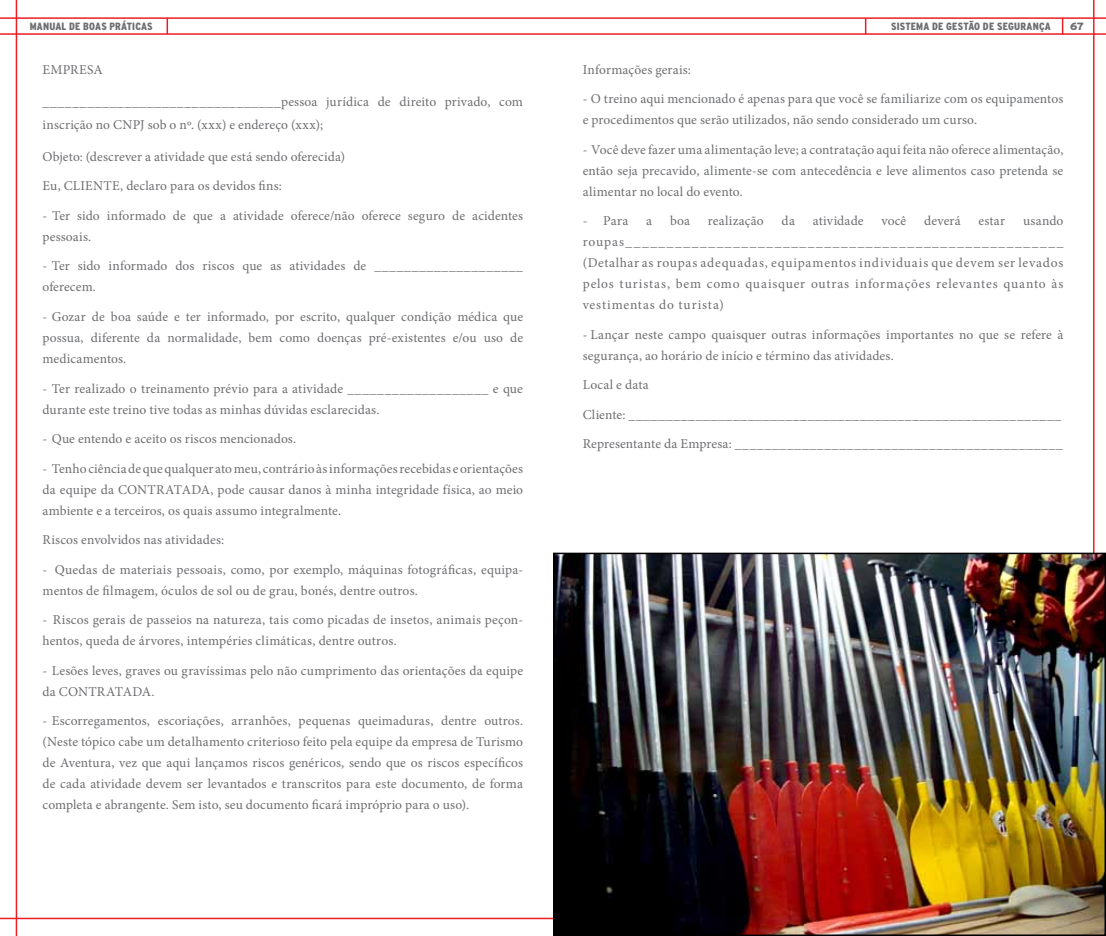
<style>
.page{position:relative;width:1106px;height:936px;background:#fff}
.page>*{position:absolute;margin:0;border:0;box-sizing:border-box;transform-origin:0 0}
.t1{font:13.5px/21px "Minion Pro";letter-spacing:.01em;color:#6d6e71}
.t2{font:900 condensed 10.5px "Interstate";letter-spacing:.02em;color:#6d6e71}
.t3{font:900 10.5px "Interstate";color:#6d6e71}
</style>
<div class="page">
<hr style="left:0;top:33px;width:553px;height:2px;background:#ed1d24">
<hr style="left:0;top:17px;width:553px;height:2px;background:#ed1d24">
<hr style="left:16px;top:0;width:1px;height:935px;background:#ed1d24">
<hr style="left:0;top:917px;width:553px;height:2px;background:#ed1d24">
<svg style="left:166px;top:18px;width:2px;height:16px"></svg>
<hr style="left:553px;top:33px;width:553px;height:2px;background:#ed1d24">
<hr style="left:553px;top:17px;width:553px;height:2px;background:#ed1d24">
<hr style="left:1093px;top:0;width:1px;height:935px;background:#ed1d24">
<svg style="left:1061px;top:18px;width:2px;height:17px"></svg>
<svg style="left:865px;top:19px;width:1px;height:14px"></svg>
<img style="left:556px;top:555px;width:547px;height:377px">
<div style="left:553px;top:552px;width:553px;height:383px;border:2px solid #000"></div>
<p class="t2" style="left:30px;top:20px;width:124px">MANUAL DE BOAS PRÁTICAS</p>
<p class="t2" style="left:891px;top:20px;width:161px">SISTEMA DE GESTÃO DE SEGURANÇA</p>
<p class="t3" style="left:1070px;top:20px;width:16px">67</p>
<p class="t1" style="left:583px;top:59px;width:110px">Informações gerais:</p>
<p class="t1" style="left:583px;top:88px;width:482px">- O treino aqui mencionado é apenas para que você se familiarize com os equipamentos e procedimentos que serão utilizados, não sendo considerado um curso.</p>
<p class="t1" style="left:583px;top:139px;width:482px;text-align:justify">- Você deve fazer uma alimentação leve; a contratação aqui feita não oferece alimentação, então seja precavido, alimente-se com antecedência e leve alimentos caso pretenda se alimentar no local do evento.</p>
<p class="t1" style="left:583px;top:210px;width:47px">- Para</p>
<p class="t1" style="left:646px;top:210px;width:7px">a</p>
<p class="t1" style="left:670px;top:210px;width:21px">boa</p>
<p class="t1" style="left:708px;top:210px;width:57px">realização</p>
<p class="t1" style="left:781px;top:210px;width:15px">da</p>
<p class="t1" style="left:812px;top:210px;width:52px">atividade</p>
<p class="t1" style="left:881px;top:210px;width:26px">você</p>
<p class="t1" style="left:924px;top:210px;width:38px">deverá</p>
<p class="t1" style="left:978px;top:210px;width:28px">estar</p>
<p class="t1" style="left:43px;top:59px;width:62px">EMPRESA</p>
<p class="t1" style="left:43px;top:90px;width:482px;line-height:23.4px">________________________________pessoa jurídica de direito privado, com inscrição no CNPJ sob o nº. (xxx) e endereço (xxx);</p>
<p class="t1" style="left:43px;top:142px;width:304px;line-height:29.5px">Objeto: (descrever a atividade que está sendo oferecida)<br>Eu, CLIENTE, declaro para os devidos fins:</p>
<p class="t1" style="left:43px;top:205px;width:482px">- Ter sido informado de que a atividade oferece/não oferece seguro de acidentes pessoais.</p>
<p class="t1" style="left:43px;top:256px;width:482px">- Ter sido informado dos riscos que as atividades de ____________________ oferecem.</p>
<p class="t1" style="left:43px;top:306px;width:482px;text-align:justify">- Gozar de boa saúde e ter informado, por escrito, qualquer condição médica que possua, diferente da normalidade, bem como doenças pré-existentes e/ou uso de medicamentos.</p>
<p class="t1" style="left:43px;top:378px;width:482px">- Ter realizado o treinamento prévio para a atividade ___________________ e que durante este treino tive todas as minhas dúvidas esclarecidas.</p>
<p class="t1" style="left:43px;top:428px;width:255px">- Que entendo e aceito os riscos mencionados.</p>
<p class="t1" style="left:43px;top:458px;width:482px;text-align:justify">- Tenho ciência de que qualquer ato meu, contrário às informações recebidas e orientações da equipe da CONTRATADA, pode causar danos à minha integridade física, ao meio ambiente e a terceiros, os quais assumo integralmente.</p>
<p class="t1" style="left:43px;top:529px;width:183px">Riscos envolvidos nas atividades:</p>
<p class="t1" style="left:43px;top:559px;width:482px">- Quedas de materiais pessoais, como, por exemplo, máquinas fotográficas, equipa&shy;mentos de filmagem, óculos de sol ou de grau, bonés, dentre outros.</p>
<p class="t1" style="left:43px;top:609px;width:482px">- Riscos gerais de passeios na natureza, tais como picadas de insetos, animais peçon&shy;hentos, queda de árvores, intempéries climáticas, dentre outros.</p>
<p class="t1" style="left:43px;top:660px;width:482px">- Lesões leves, graves ou gravíssimas pelo não cumprimento das orientações da equipe da CONTRATADA.</p>
<p class="t1" style="left:43px;top:710px;width:482px;text-align:justify">- Escorregamentos, escoriações, arranhões, pequenas queimaduras, dentre outros. (Neste tópico cabe um detalhamento criterioso feito pela equipe da empresa de Turismo de Aventura, vez que aqui lançamos riscos genéricos, sendo que os riscos específicos de cada atividade devem ser levantados e transcritos para este documento, de forma completa e abrangente. Sem isto, seu documento ficará impróprio para o uso).</p>
<p class="t1" style="left:583px;top:210px;width:482px;text-align:justify;text-indent:440px">usando roupas_____________________________________________________ (Detalhar as roupas adequadas, equipamentos individuais que devem ser levados pelos turistas, bem como quaisquer outras informações relevantes quanto às vestimentas do turista)</p>
<p class="t1" style="left:583px;top:324px;width:482px">- Lançar neste campo quaisquer outras informações importantes no que se refere à segurança, ao horário de início e término das atividades.</p>
<p class="t1" style="left:583px;top:370px;width:482px;line-height:29.5px">Local e data<br>Cliente: __________________________________________________________<br>Representante da Empresa: ____________________________________________</p>
</div>
